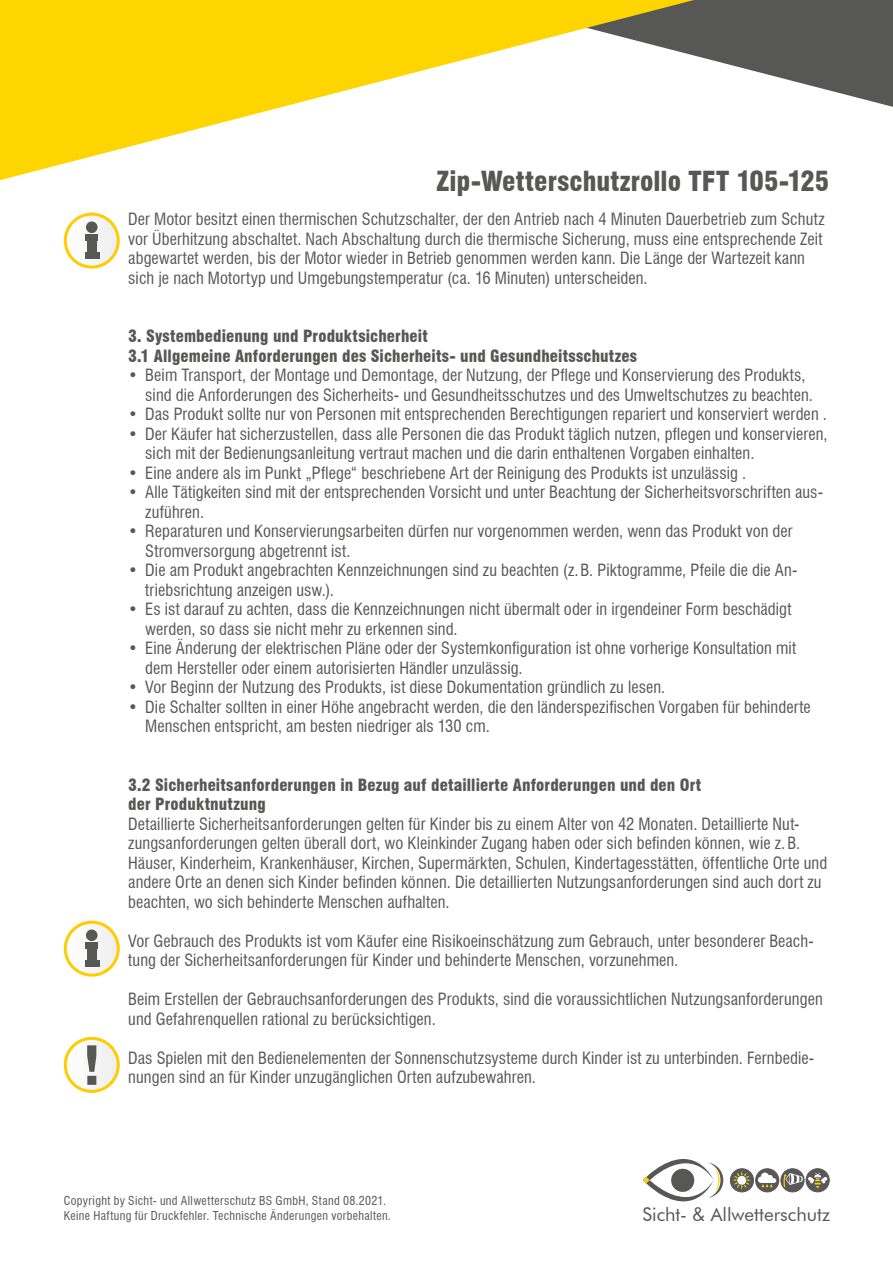
<style>
.page{position:relative;width:893px;height:1263px;background:#fff}
.page>*{position:absolute;margin:0;border:0;box-sizing:border-box;transform-origin:0 0}
.t1{font:900 condensed 52.5px "Swiss 721 BT";color:#575756}
.t2{font:900 condensed 27px "Swiss 721 BT";color:#575756}
.t3{font:18.75px "Futura BT";color:#575756}
.t4{font:condensed 16.5px/19.5px "Swiss 721 BT";letter-spacing:.005em;color:#575756}
.t5{font:900 condensed 16.5px/19.5px "Swiss 721 BT";letter-spacing:.005em;color:#575756}
.t6{font:condensed 12px/15px "Swiss 721 BT";letter-spacing:.03em;color:#575756}
</style>
<div class="page">
<svg style="left:743px;top:0;width:150px;height:107px;fill:#575756"></svg>
<svg style="left:0;top:0;width:743px;height:181px"></svg>
<div style="left:806px;top:1169px;width:23px;height:23px;background:#585858;border-radius:50%"></div>
<div style="left:806px;top:1168px;width:24px;height:24px;border:1px solid #575756;border-radius:50%"></div>
<div style="left:730px;top:1169px;width:23px;height:23px;background:#585858;border-radius:50%"></div>
<div style="left:730px;top:1168px;width:24px;height:24px;border:1px solid #575756;border-radius:50%"></div>
<svg style="left:733px;top:1171px;width:18px;height:18px"></svg>
<div style="left:737px;top:1176px;width:9px;height:9px;background:#fff;border-radius:50%"></div>
<div style="left:756px;top:1169px;width:23px;height:23px;background:#585858;border-radius:50%"></div>
<div style="left:755px;top:1168px;width:24px;height:24px;border:1px solid #575756;border-radius:50%"></div>
<svg style="left:758px;top:1172px;width:18px;height:15px"></svg>
<div style="left:781px;top:1169px;width:23px;height:23px;background:#585858;border-radius:50%"></div>
<div style="left:780px;top:1168px;width:24px;height:24px;border:1px solid #575756;border-radius:50%"></div>
<svg style="left:643px;top:1159px;width:80px;height:42px"></svg>
<div style="left:671px;top:1169px;width:23px;height:23px;background:#575756;border-radius:50%"></div>
<svg style="left:783px;top:1173px;width:44px;height:15px"></svg>
<svg style="left:65px;top:214px;width:53px;height:53px"></svg>
<div style="left:64px;top:213px;width:56px;height:56px;border:3px solid #fc0;border-radius:50%"></div>
<div style="left:87px;top:235px;width:10px;height:24px;background:#575756"></div>
<div style="left:85px;top:252px;width:15px;height:7px;background:#575756"></div>
<div style="left:85px;top:235px;width:12px;height:6px;background:#575756"></div>
<div style="left:86px;top:221px;width:12px;height:12px;background:#575756;border-radius:50%"></div>
<svg style="left:65px;top:922px;width:53px;height:53px"></svg>
<div style="left:64px;top:921px;width:56px;height:56px;border:3px solid #fc0;border-radius:50%"></div>
<div style="left:87px;top:943px;width:10px;height:24px;background:#575756"></div>
<div style="left:85px;top:960px;width:15px;height:7px;background:#575756"></div>
<div style="left:85px;top:943px;width:12px;height:6px;background:#575756"></div>
<div style="left:86px;top:929px;width:12px;height:12px;background:#575756;border-radius:50%"></div>
<svg style="left:65px;top:1038px;width:53px;height:53px"></svg>
<div style="left:64px;top:1037px;width:56px;height:56px;border:3px solid #fc0;border-radius:50%"></div>
<h2 class="t2" style="left:436px;top:165px;width:394px">Zip-Wetterschutzrollo TFT 105-125</h2>
<p class="t4" style="left:128px;top:209px;width:698px">Der Motor besitzt einen thermischen Schutzschalter, der den Antrieb nach 4 Minuten Dauerbetrieb zum Schutz vor Überhitzung abschaltet. Nach Abschaltung durch die thermische Sicherung, muss eine entsprechende Zeit abgewartet werden, bis der Motor wieder in Betrieb genommen werden kann. Die Länge der Wartezeit kann sich je nach Motortyp und Umgebungstemperatur (ca. 16 Minuten) unterscheiden.</p>
<h1 class="t1" style="left:83px;top:1034px;width:19px">!</h1>
<p class="t5" style="left:128px;top:326px;width:510px">3. Systembedienung und Produktsicherheit<br>3.1 Allgemeine Anforderungen des Sicherheits- und Gesundheitsschutzes</p>
<p class="t4" style="left:145px;top:365px;width:669px;text-indent:-17px">• Beim Transport, der Montage und Demontage, der Nutzung, der Pflege und Konservierung des Produkts, sind die Anforderungen des Sicherheits- und Gesundheitsschutzes und des Umweltschutzes zu beachten.</p>
<p class="t4" style="left:128px;top:404px;width:700px">• Das Produkt sollte nur von Personen mit entsprechenden Berechtigungen repariert und konserviert werden .</p>
<p class="t4" style="left:145px;top:424px;width:684px;text-indent:-17px">• Der Käufer hat sicherzustellen, dass alle Personen die das Produkt täglich nutzen, pflegen und konservieren, sich mit der Bedienungsanleitung vertraut machen und die darin enthaltenen Vorgaben einhalten.</p>
<p class="t4" style="left:128px;top:463px;width:619px">• Eine andere als im Punkt „Pflege“ beschriebene Art der Reinigung des Produkts ist unzulässig .</p>
<p class="t4" style="left:145px;top:482px;width:679px;text-indent:-17px">• Alle Tätigkeiten sind mit der entsprechenden Vorsicht und unter Beachtung der Sicherheitsvorschriften aus&shy;zuführen.</p>
<p class="t4" style="left:145px;top:521px;width:649px;text-indent:-17px">• Reparaturen und Konservierungsarbeiten dürfen nur vorgenommen werden, wenn das Produkt von der<br>Stromversorgung abgetrennt ist.</p>
<p class="t4" style="left:145px;top:560px;width:654px;text-indent:-17px">• Die am Produkt angebrachten Kennzeichnungen sind zu beachten (z.B. Piktogramme, Pfeile die die An&shy;triebsrichtung anzeigen usw.).</p>
<p class="t4" style="left:145px;top:599px;width:648px;text-indent:-17px">• Es ist darauf zu achten, dass die Kennzeichnungen nicht übermalt oder in irgendeiner Form beschädigt werden, so dass sie nicht mehr zu erkennen sind.</p>
<p class="t4" style="left:145px;top:638px;width:652px;text-indent:-17px">• Eine Änderung der elektrischen Pläne oder der Systemkonfiguration ist ohne vorherige Konsultation mit dem Hersteller oder einem autorisierten Händler unzulässig.</p>
<p class="t4" style="left:128px;top:677px;width:539px">• Vor Beginn der Nutzung des Produkts, ist diese Dokumentation gründlich zu lesen.</p>
<p class="t4" style="left:145px;top:697px;width:667px;text-indent:-17px">• Die Schalter sollten in einer Höhe angebracht werden, die den länderspezifischen Vorgaben für behinderte<br>Menschen entspricht, am besten niedriger als 130 cm.</p>
<p class="t5" style="left:128px;top:775px;width:575px">3.2 Sicherheitsanforderungen in Bezug auf detaillierte Anforderungen und den Ort der Produktnutzung</p>
<p class="t4" style="left:128px;top:814px;width:700px">Detaillierte Sicherheitsanforderungen gelten für Kinder bis zu einem Alter von 42 Monaten. Detaillierte Nut&shy;zungsanforderungen gelten überall dort, wo Kleinkinder Zugang haben oder sich befinden können, wie z.B.<br>Häuser, Kinderheim, Krankenhäuser, Kirchen, Supermärkten, Schulen, Kindertagesstätten, öffentliche Orte und andere Orte an denen sich Kinder befinden können. Die detaillierten Nutzungsanforderungen sind auch dort zu beachten, wo sich behinderte Menschen aufhalten.</p>
<p class="t4" style="left:128px;top:931px;width:687px">Vor Gebrauch des Produkts ist vom Käufer eine Risikoeinschätzung zum Gebrauch, unter besonderer Beach&shy;tung der Sicherheitsanforderungen für Kinder und behinderte Menschen, vorzunehmen.</p>
<p class="t4" style="left:128px;top:989px;width:696px">Beim Erstellen der Gebrauchsanforderungen des Produkts, sind die voraussichtlichen Nutzungsanforderungen und Gefahrenquellen rational zu berücksichtigen.</p>
<p class="t4" style="left:128px;top:1048px;width:687px">Das Spielen mit den Bedienelementen der Sonnenschutzsysteme durch Kinder ist zu unterbinden. Fernbedie-</p>
<p class="t4" style="left:128px;top:1067px;width:409px">nungen sind an für Kinder unzugänglichen Orten aufzubewahren.</p>
<p class="t6" style="left:64px;top:1193px;width:329px">Copyright by Sicht- und Allwetterschutz BS GmbH, Stand 08.2021.<br>Keine Haftung für Druckfehler. Technische Änderungen vorbehalten.</p>
<p class="t3" style="left:642px;top:1203px;width:189px">Sicht- &amp; Allwetterschutz</p>
</div>
